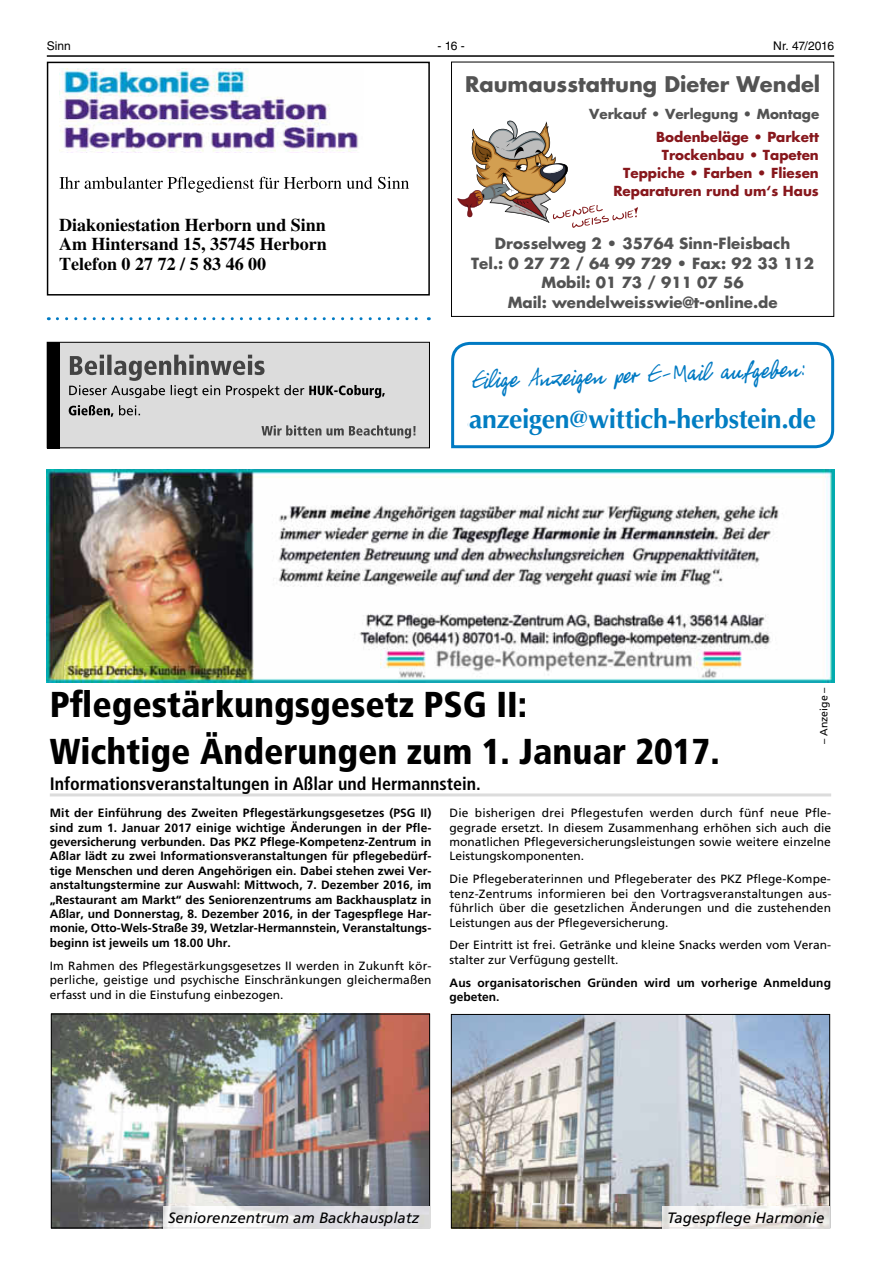
<style>
.page{position:relative;width:881px;height:1263px;background:#fff}
.page>*{position:absolute;margin:0;border:0;box-sizing:border-box;transform-origin:0 0}
.t1{font:900 condensed 36px/47.4px "Frutiger LT";color:#000}
.t2{font:700 29.4px "Optima LT";color:#007ac3}
.t3{font:700 26.7px "Optima LT";letter-spacing:-.015em;color:#027dc2}
.t4{font:25.8px "MANFRED1";color:#007ac3}
.t5{font:700 21px "Futura LT";color:#535353}
.t6{font:700 18px/19.5px "Times LT";color:#000;text-align:justify}
.t7{font:700 condensed 18px "Frutiger LT";color:#000}
.t8{font:700 15px/19.5px "Futura LT";color:#535353;text-align:center}
.t9{font:italic 15px "Frutiger LT";color:#000}
.t10{font:700 13.5px/18px "Futura LT";color:#87171c;text-align:right}
.t11{font:700 13.5px "Futura LT";color:#535353}
.t12{font:12px/14.4px "Frutiger LT";color:#000;text-align:justify}
.t13{font:700 12px/14.4px "Frutiger LT";color:#000;text-align:justify}
.t14{font:12px "Helvetica LT";color:#000}
.t15{font:10.5px "Frutiger LT";color:#000}
</style>
<div class="page">
<hr style="left:47px;top:55px;width:786px;height:2px;background:#000">
<svg style="left:457px;top:120px;width:181px;height:108px"></svg>
<div style="left:451px;top:62px;width:382px;height:255px;border:1px solid #000"></div>
<img style="left:47px;top:470px;width:786px;height:212px">
<hr style="left:50px;top:793px;width:780px;height:3px;background:#dcdcdc">
<img style="left:53px;top:1016px;width:374px;height:210px">
<div style="left:51px;top:1014px;width:378px;height:214px;border:1px solid #000"></div>
<img style="left:453px;top:1016px;width:374px;height:210px">
<div style="left:451px;top:1014px;width:378px;height:214px;border:1px solid #000"></div>
<svg style="left:164px;top:1206px;width:265px;height:22px"></svg>
<svg style="left:662px;top:1206px;width:167px;height:22px"></svg>
<img style="left:59px;top:68px;width:299px;height:85px">
<svg style="left:59px;top:177px;width:350px;height:16px"></svg>
<div style="left:47px;top:62px;width:382px;height:234px;border:2px solid #000"></div>
<div style="left:47px;top:342px;width:382px;height:106px;background:#dcdcdc"></div>
<svg style="left:69px;top:355px;width:315px;height:62px"></svg>
<svg style="left:261px;top:425px;width:154px;height:13px"></svg>
<div style="left:47px;top:342px;width:382px;height:106px;border:1px solid #000"></div>
<div style="left:47px;top:342px;width:13px;height:106px;background:#000"></div>
<svg style="left:57px;top:317px;width:372px;height:3px"></svg>
<svg style="left:451px;top:341px;width:384px;height:108px"></svg>
<p class="t14" style="left:47px;top:39px;width:26px">Sinn</p>
<p class="t14" style="left:437px;top:39px;width:29px">-16-</p>
<p class="t14" style="left:773px;top:39px;width:62px">Nr. 47/2016</p>
<h3 class="t5" style="left:465px;top:70px;width:356px">Raumausstattung Dieter Wendel</h3>
<p class="t11" style="left:589px;top:105px;width:231px">Verkauf • Verlegung • Montage</p>
<p class="t10" style="left:613px;top:128px;width:207px">Bodenbeläge • Parkett<br>Trockenbau • Tapeten<br>Teppiche • Farben • Fliesen<br>Reparaturen rund um‘s Haus</p>
<p class="t8" style="left:471px;top:234px;width:344px">Drosselweg 2 • 35764 Sinn-Fleisbach<br>Tel.: 0 27 72 / 64 99 729 • Fax: 92 33 112<br>Mobil: 01 73 / 911 07 56<br>Mail: wendelweisswie@t-online.de</p>
<h3 class="t6" style="left:59px;top:215px;width:269px">Diakoniestation Herborn und Sinn Am Hintersand 15, 35745 Herborn Telefon 0 27 72 / 5 83 46 00</h3>
<h3 class="t4" style="left:471px;top:363px;width:335px;rotate:-2deg">Eilige Anzeigen per E-Mail aufgeben:</h3>
<h2 class="t2" style="left:467px;top:400px;width:352px">anzeigen@wittich-hoehr.de</h2>
<h3 class="t3" style="left:469px;top:404px;width:348px">anzeigen@wittich-herbstein.de</h3>
<p class="t15" style="left:819px;top:744px;width:58px;rotate:-90deg">– Anzeige –</p>
<h1 class="t1" style="left:50px;top:680px;width:671px">Pflegestärkungsgesetz PSG II:<br>Wichtige Änderungen zum 1. Januar 2017.</h1>
<h3 class="t7" style="left:50px;top:773px;width:432px">Informationsveranstaltungen in Aßlar und Hermannstein.</h3>
<p class="t13" style="left:50px;top:806px;width:383px">Mit der Einführung des Zweiten Pflegestärkungsgesetzes (PSG II) sind zum 1. Januar 2017 einige wichtige Änderungen in der Pfle&shy;geversicherung verbunden. Das PKZ Pflege-Kompetenz-Zentrum in Aßlar lädt zu zwei Informationsveranstaltungen für pflegebedürf&shy;tige Menschen und deren Angehörigen ein. Dabei stehen zwei Ver&shy;anstaltungstermine zur Auswahl: Mittwoch, 7. Dezember 2016, im „Restaurant am Markt“ des Seniorenzentrums am Backhausplatz in Aßlar, und Donnerstag, 8. Dezember 2016, in der Tagespflege Har&shy;monie, Otto-Wels-Straße 39, Wetzlar-Hermannstein, Veranstaltungs&shy;beginn ist jeweils um 18.00 Uhr.</p>
<p class="t12" style="left:50px;top:960px;width:383px">Im Rahmen des Pflegestärkungsgesetzes II werden in Zukunft kör&shy;perliche, geistige und psychische Einschränkungen gleichermaßen erfasst und in die Einstufung einbezogen.</p>
<p class="t12" style="left:449px;top:807px;width:383px">Die bisherigen drei Pflegestufen werden durch fünf neue Pfle&shy;gegrade ersetzt. In diesem Zusammenhang erhöhen sich auch die monatlichen Pflegeversicherungsleistungen sowie weitere einzelne Leistungskomponenten.</p>
<p class="t12" style="left:449px;top:873px;width:383px">Die Pflegeberaterinnen und Pflegeberater des PKZ Pflege-Kompe&shy;tenz-Zentrums informieren bei den Vortragsveranstaltungen aus&shy;führlich über die gesetzlichen Änderungen und die zustehenden Leistungen aus der Pflegeversicherung.</p>
<p class="t12" style="left:449px;top:939px;width:383px">Der Eintritt ist frei. Getränke und kleine Snacks werden vom Veran&shy;stalter zur Verfügung gestellt.</p>
<p class="t13" style="left:449px;top:975px;width:383px">Aus organisatorischen Gründen wird um vorherige Anmeldung gebeten.</p>
<p class="t9" style="left:168px;top:1209px;width:252px">Seniorenzentrum am Backhausplatz</p>
<p class="t9" style="left:666px;top:1209px;width:159px">Tagespflege Harmonie</p>
</div>
